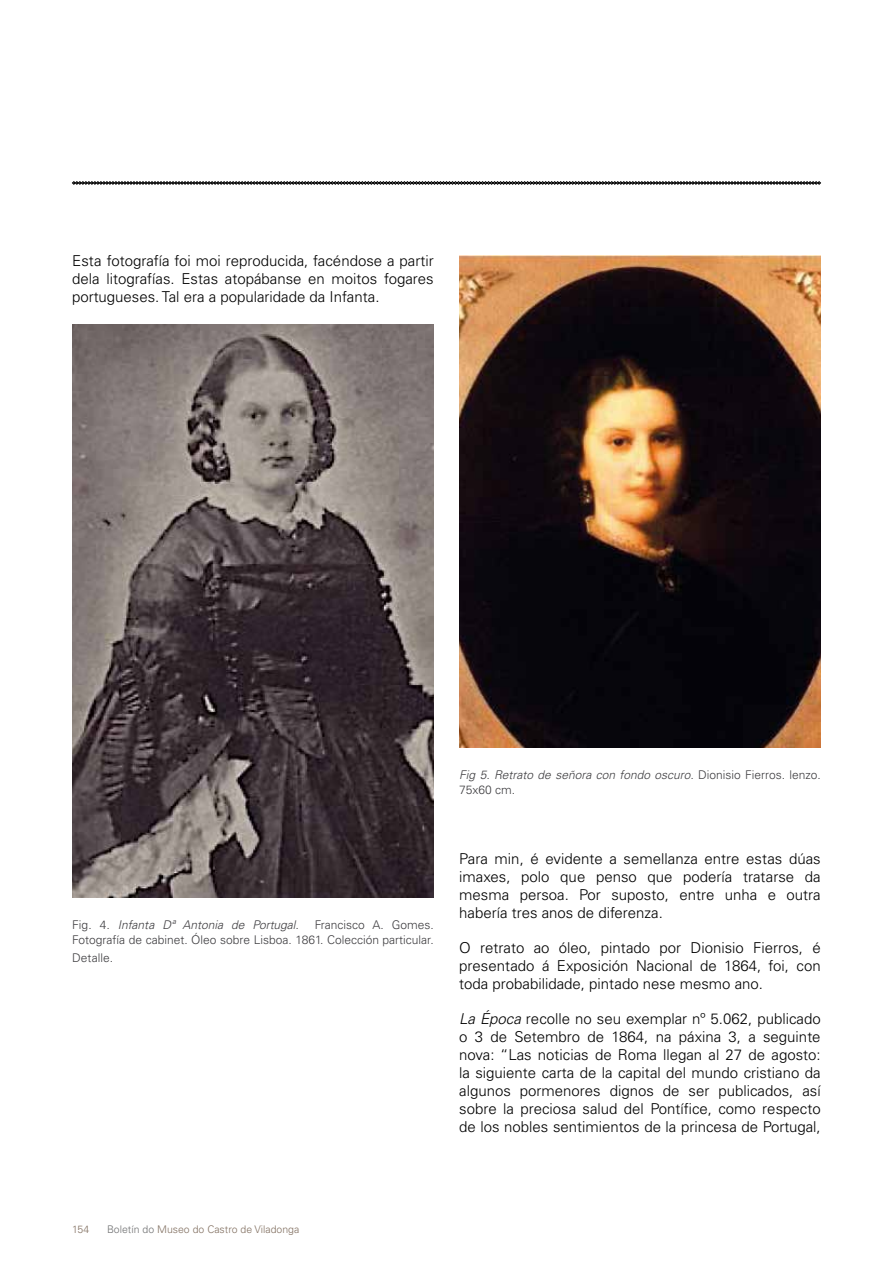
<style>
.page{position:relative;width:893px;height:1263px;background:#fff}
.page>*{position:absolute;margin:0;border:0;box-sizing:border-box;transform-origin:0 0}
.t1{font:300 15px/18px "Univers LT Std";color:#000;text-align:justify}
.t2{font:italic 300 12px/15px "Univers LT Std";color:#3e3d40}
.t3{font:300 12px/15px "Univers LT Std";color:#3e3d40;text-align:right}
.t4{font:300 10.5px "Univers LT Std";color:#827061}
.s1{font-style:normal}
.s2{font-style:italic}
.s3{color:#707172}
</style>
<div class="page">
<svg style="left:72px;top:181px;width:749px;height:4px"></svg>
<img style="left:72px;top:324px;width:362px;height:573px">
<img style="left:459px;top:256px;width:362px;height:492px">
<p class="t1" style="left:72px;top:252px;width:363px">Esta fotografía foi moi reproducida, facéndose a partir dela litografías. Estas atopábanse en moitos fogares portugueses. Tal era a popularidade da Infanta.</p>
<p class="t3" style="left:72px;top:917px;width:363px">Francisco A. Gomes.<br>Fotografía de cabinet. Óleo sobre Lisboa. 1861. Colección particular.</p>
<p class="t3" style="left:72px;top:950px;width:42px">Detalle.</p>
<p class="t2" style="left:72px;top:917px;width:228px"><span class="s1">Fig. 4</span>. Infanta Dª Antonia de Portugal.</p>
<p class="t2" style="left:459px;top:767px;width:363px">Fig 5. Retrato de señora con fondo oscuro. <span class="s1">Dionisio Fierros. lenzo.<br>75x60 cm.</span></p>
<p class="t1" style="left:459px;top:850px;width:363px">Para min, é evidente a semellanza entre estas dúas imaxes, polo que penso que podería tratarse da mesma persoa. Por suposto, entre unha e outra habería tres anos de diferenza.</p>
<p class="t1" style="left:459px;top:939px;width:363px">O retrato ao óleo, pintado por Dionisio Fierros, é presentado á Exposición Nacional de 1864, foi, con toda probabilidade, pintado nese mesmo ano.</p>
<p class="t1" style="left:459px;top:1010px;width:363px"><span class="s2">La Época</span> recolle no seu exemplar nº 5.062, publicado o 3 de Setembro de 1864, na páxina 3, a seguinte nova: “Las noticias de Roma llegan al 27 de agosto: la siguiente carta de la capital del mundo cristiano da algunos pormenores dignos de ser publicados, así sobre la preciosa salud del Pontífice, como respecto de los nobles sentimientos de la princesa de Portugal,</p>
<p class="t4" style="left:72px;top:1223px;width:18px">154</p>
<p class="t4" style="left:107px;top:1223px;width:194px"><span class="s3">Boletín do</span> Museo do Castro de Viladonga</p>
</div>
